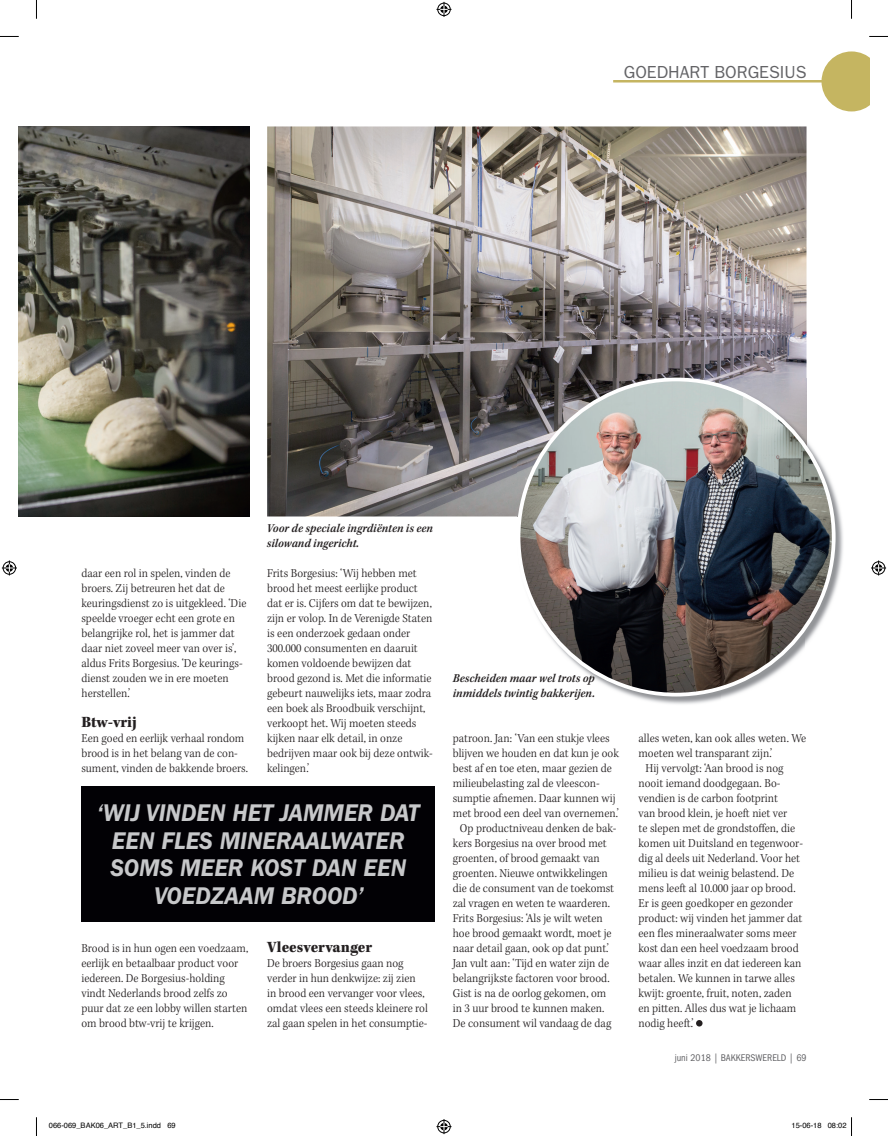
<style>
.page{position:relative;width:888px;height:1136px;background:#fff}
.page>*{position:absolute;margin:0;border:0;box-sizing:border-box;transform-origin:0 0}
.t1{font:italic 600 25px/27.5px "ITC Franklin Gothic Std";color:#c7c8ca;text-align:center;scale:.95 1}
.t2{font:17.5px "ITC Franklin Gothic Std";color:#636366}
.t3{font:16.25px "Kepler Std Black Scn";color:#231f20}
.t4{font:12.5px/15px "Kepler Std Light Scn";color:#231f20}
.t5{font:12.5px/15px "Kepler Std Semibold Scn It";color:#231f20}
.t6{font:condensed 10px "ITC Franklin Gothic Std";color:#636366}
.t7{font:7.5px "Helvetica";color:#000}
</style>
<div class="page">
<svg style="left:821px;top:51px;width:48px;height:60px"></svg>
<img style="left:19px;top:126px;width:230px;height:390px">
<img style="left:267px;top:126px;width:539px;height:390px">
<img style="left:804px;top:379px;width:39px;height:269px">
<img style="left:535px;top:612px;width:269px;height:92px">
<img style="left:518px;top:379px;width:288px;height:136px">
<img style="left:518px;top:379px;width:316px;height:316px;border-radius:158px">
<hr style="left:613px;top:80px;width:256px;height:3px;background:#c5b561">
<svg style="left:696px;top:1020px;width:6px;height:6px"></svg>
<div style="left:81px;top:786px;width:354px;height:135px;background:#020105"></div>
<svg style="left:0;top:36px;width:19px;height:1px"></svg>
<svg style="left:869px;top:36px;width:19px;height:1px"></svg>
<svg style="left:0;top:1099px;width:19px;height:1px"></svg>
<svg style="left:869px;top:1099px;width:19px;height:1px"></svg>
<svg style="left:36px;top:0;width:1px;height:19px"></svg>
<svg style="left:36px;top:1117px;width:1px;height:19px"></svg>
<svg style="left:851px;top:0;width:1px;height:19px"></svg>
<svg style="left:436px;top:2px;width:15px;height:15px"></svg>
<svg style="left:436px;top:1119px;width:15px;height:15px"></svg>
<svg style="left:2px;top:560px;width:15px;height:15px"></svg>
<svg style="left:871px;top:560px;width:15px;height:15px"></svg>
<svg style="left:851px;top:1117px;width:1px;height:19px"></svg>
<h2 class="t2" style="left:624px;top:62px;width:184px">GOEDHART BORGESIUS</h2>
<p class="t4" style="left:81px;top:566px;width:167px">daar een rol in spelen, vinden de broers. Zij betreuren het dat de keuringsdienst zo is uitgekleed. ‘Die speelde vroeger echt een grote en belangrijke rol, het is jammer dat daar niet zoveel meer van over is’, aldus Frits Borgesius. ‘De keurings&shy;dienst zouden we in ere moeten herstellen.’</p>
<h3 class="t3" style="left:81px;top:712px;width:57px">Btw-vrij</h3>
<p class="t4" style="left:81px;top:731px;width:168px">Een goed en eerlijk verhaal rondom brood is in het belang van de con&shy;sument, vinden de bakkende broers.</p>
<p class="t5" style="left:267px;top:520px;width:167px">Voor de speciale ingrdiënten is een silowand ingericht.</p>
<p class="t4" style="left:267px;top:566px;width:167px">Frits Borgesius: ‘Wij hebben met brood het meest eerlijke product dat er is. Cijfers om dat te bewijzen, zijn er volop. In de Verenigde Staten is een onderzoek gedaan onder<br>300.000 consumenten en daaruit komen voldoende bewijzen dat brood gezond is. Met die informatie gebeurt nauwelijks iets, maar zodra een boek als Broodbuik verschijnt, verkoopt het. Wij moeten steeds kijken naar elk detail, in onze bedrijven maar ook bij deze ontwik&shy;kelingen.’</p>
<h1 class="t1" style="left:97px;top:800px;width:341px">‘WIJ VINDEN HET JAMMER DAT<br>EEN FLES MINERAALWATER<br>SOMS MEER KOST DAN EEN<br>VOEDZAAM BROOD’</h1>
<p class="t4" style="left:81px;top:941px;width:168px">Brood is in hun ogen een voedzaam, eerlijk en betaalbaar product voor iedereen. De Borgesius-holding vindt Nederlands brood zelfs zo puur dat ze een lobby willen starten om brood btw-vrij te krijgen.</p>
<h3 class="t3" style="left:267px;top:937px;width:107px">Vleesvervanger</h3>
<p class="t4" style="left:267px;top:956px;width:162px">De broers Borgesius gaan nog verder in hun denkwijze: zij zien<br>in brood een vervanger voor vlees, omdat vlees een steeds kleinere rol zal gaan spelen in het consumptie-</p>
<p class="t5" style="left:453px;top:670px;width:144px">Bescheiden maar wel trots op inmiddels twintig bakkerijen.</p>
<p class="t4" style="left:453px;top:731px;width:158px">patroon. Jan: ‘Van een stukje vlees</p>
<p class="t4" style="left:453px;top:746px;width:168px">blijven we houden en dat kun je ook</p>
<p class="t4" style="left:453px;top:761px;width:161px">best af en toe eten, maar gezien de</p>
<p class="t4" style="left:453px;top:776px;width:148px">milieubelasting zal de vleescon-</p>
<p class="t4" style="left:453px;top:791px;width:164px">sumptie afnemen. Daar kunnen wij</p>
<p class="t4" style="left:453px;top:806px;width:167px">met brood een deel van overnemen.’</p>
<p class="t4" style="left:460px;top:821px;width:158px">Op productniveau denken de bak-</p>
<p class="t4" style="left:453px;top:836px;width:155px">kers Borgesius na over brood met</p>
<p class="t4" style="left:453px;top:851px;width:148px">groenten, of brood gemaakt van</p>
<p class="t4" style="left:453px;top:866px;width:156px">groenten. Nieuwe ontwikkelingen</p>
<p class="t4" style="left:453px;top:881px;width:163px">die de consument van de toekomst</p>
<p class="t4" style="left:453px;top:896px;width:159px">zal vragen en weten te waarderen.</p>
<p class="t4" style="left:453px;top:911px;width:151px">Frits Borgesius: ‘Als je wilt weten</p>
<p class="t4" style="left:453px;top:926px;width:160px">hoe brood gemaakt wordt, moet je</p>
<p class="t4" style="left:453px;top:941px;width:158px">naar detail gaan, ook op dat punt.’</p>
<p class="t4" style="left:453px;top:956px;width:158px">Jan vult aan: ‘Tijd en water zijn de</p>
<p class="t4" style="left:453px;top:971px;width:158px">belangrijkste factoren voor brood.</p>
<p class="t4" style="left:453px;top:986px;width:155px">Gist is na de oorlog gekomen, om</p>
<p class="t4" style="left:453px;top:1001px;width:153px">in 3 uur brood te kunnen maken.</p>
<p class="t4" style="left:453px;top:1016px;width:160px">De consument wil vandaag de dag</p>
<p class="t4" style="left:638px;top:731px;width:169px">alles weten, kan ook alles weten. We</p>
<p class="t4" style="left:638px;top:746px;width:135px">moeten wel transparant zijn.’</p>
<p class="t4" style="left:646px;top:761px;width:139px">Hij vervolgt: ‘Aan brood is nog</p>
<p class="t4" style="left:638px;top:776px;width:143px">nooit iemand doodgegaan. Bo-</p>
<p class="t4" style="left:638px;top:791px;width:141px">vendien is de carbon footprint</p>
<p class="t4" style="left:638px;top:806px;width:150px">van brood klein, je hoeft niet ver</p>
<p class="t4" style="left:638px;top:821px;width:158px">te slepen met de grondstoffen, die</p>
<p class="t4" style="left:638px;top:836px;width:166px">komen uit Duitsland en tegenwoor-</p>
<p class="t4" style="left:638px;top:851px;width:163px">dig al deels uit Nederland. Voor het</p>
<p class="t4" style="left:638px;top:866px;width:157px">milieu is dat weinig belastend. De</p>
<p class="t4" style="left:638px;top:881px;width:159px">mens leeft al 10.000 jaar op brood.</p>
<p class="t4" style="left:638px;top:896px;width:156px">Er is geen goedkoper en gezonder</p>
<p class="t4" style="left:638px;top:911px;width:165px">product: wij vinden het jammer dat</p>
<p class="t4" style="left:638px;top:926px;width:160px">een fles mineraalwater soms meer</p>
<p class="t4" style="left:638px;top:941px;width:162px">kost dan een heel voedzaam brood</p>
<p class="t4" style="left:638px;top:956px;width:164px">waar alles inzit en dat iedereen kan</p>
<p class="t4" style="left:638px;top:971px;width:158px">betalen. We kunnen in tarwe alles</p>
<p class="t4" style="left:638px;top:986px;width:155px">kwijt: groente, fruit, noten, zaden</p>
<p class="t4" style="left:638px;top:1001px;width:159px">en pitten. Alles dus wat je lichaam</p>
<p class="t4" style="left:638px;top:1016px;width:57px">nodig heeft.’</p>
<p class="t6" style="left:675px;top:1052px;width:134px">juni 2018 | BAKKERSWERELD | 69</p>
<p class="t7" style="left:49px;top:1123px;width:128px">066-069_BAK06_ART_B1_5.indd 69</p>
<p class="t7" style="left:791px;top:1123px;width:57px">15-06-18 08:02</p>
</div>
